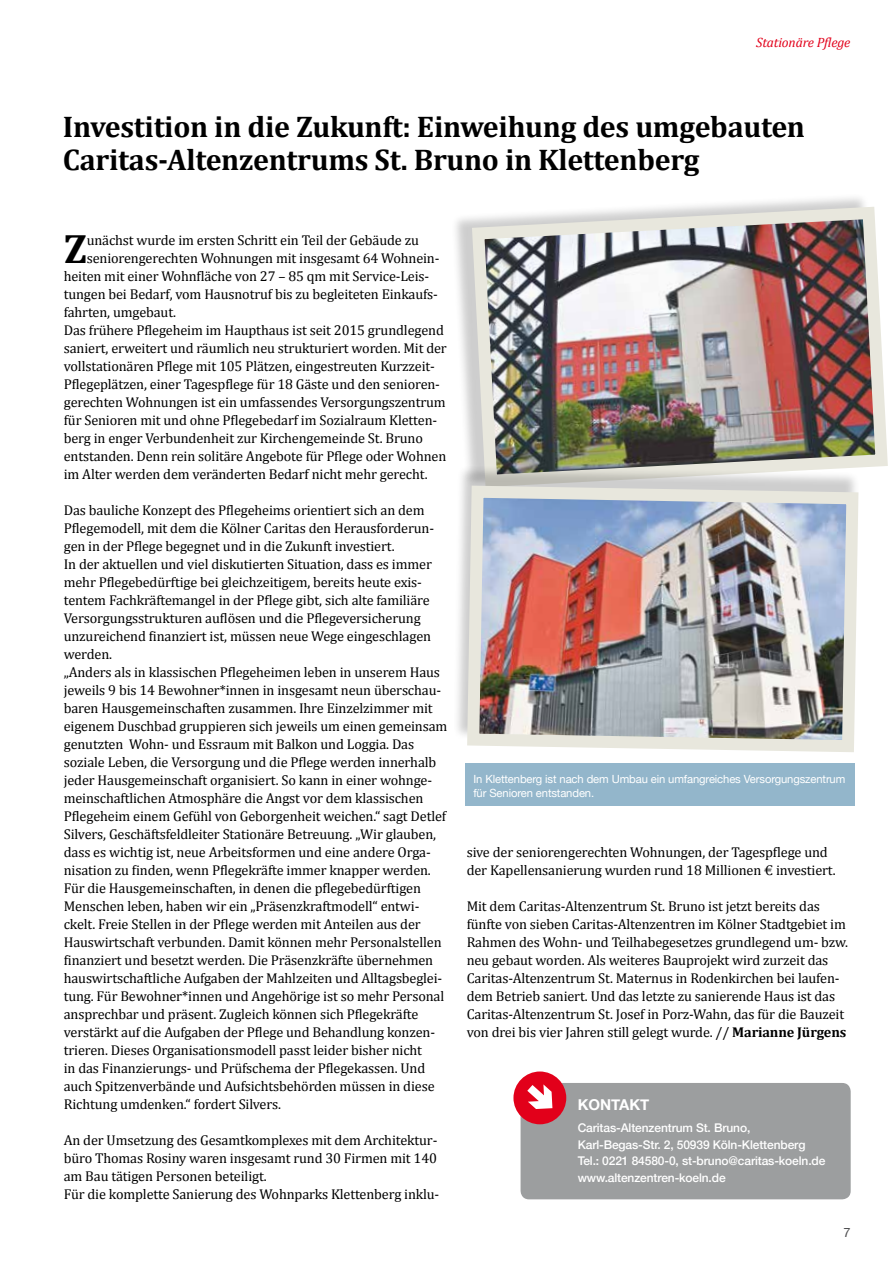
<style>
.page{position:relative;width:893px;height:1263px;background:#fff}
.page>*{position:absolute;margin:0;border:0;box-sizing:border-box;transform-origin:0 0}
.t1{font:700 41.25px "Cambria";color:#000}
.t2{font:700 30px/33px "Cambria";letter-spacing:-.01em;color:#000}
.t3{font:700 15px "Helvetica Neue";color:#fff}
.t4{font:14.25px/18px "Cambria";letter-spacing:-.01em;color:#000}
.t5{font:italic 13.5px "Cambria";letter-spacing:-.01em;color:#e2001a}
.t6{font:12.75px "Helvetica Neue";color:#4b4b4d}
.t7{font:500 12px/16.5px "Helvetica Neue";letter-spacing:-.01em;color:#fff}
.t8{font:11.25px/13.5px "Helvetica Neue";letter-spacing:-.01em;color:#fff}
.s1{font-weight:700}
</style>
<div class="page">
<div style="left:451px;top:192px;width:431px;height:296px;background:#000;opacity:.2"></div>
<img style="left:466px;top:200px;width:422px;height:288px">
<div style="left:452px;top:464px;width:408px;height:283px;background:#000;opacity:.2"></div>
<img style="left:461px;top:479px;width:403px;height:273px">
<div style="left:465px;top:764px;width:390px;height:42px;background:#93b6cb"></div>
<div style="left:521px;top:1083px;width:330px;height:116px;background:#9c9e9f;border-radius:9px"></div>
<div style="left:513px;top:1071px;width:53px;height:53px;background:#e2001a;border-radius:50%"></div>
<svg style="left:527px;top:1084px;width:25px;height:25px"></svg>
<p class="t5" style="left:756px;top:33px;width:96px">Stationäre Pflege</p>
<h2 class="t2" style="left:63px;top:109px;width:744px">Investition in die Zukunft: Einweihung des umgebauten<br>Caritas-Altenzentrums St. Bruno in Klettenberg</h2>
<h1 class="t1" style="left:64px;top:220px;width:25px">Z</h1>
<p class="t4" style="left:87px;top:231px;width:334px">unächst wurde im ersten Schritt ein Teil der Gebäude zu</p>
<p class="t4" style="left:87px;top:249px;width:354px">seniorengerechten Wohnungen mit insgesamt 64 Wohnein-</p>
<p class="t4" style="left:64px;top:267px;width:367px">heiten mit einer Wohnfläche von 27 – 85 qm mit Service-Leis-</p>
<p class="t4" style="left:64px;top:285px;width:376px">tungen bei Bedarf, vom Hausnotruf bis zu begleiteten Einkaufs-</p>
<p class="t4" style="left:64px;top:303px;width:114px">fahrten, umgebaut.</p>
<p class="t4" style="left:64px;top:321px;width:382px">Das frühere Pflegeheim im Haupthaus ist seit 2015 grundlegend</p>
<p class="t4" style="left:64px;top:339px;width:385px">saniert, erweitert und räumlich neu strukturiert worden. Mit der</p>
<p class="t4" style="left:64px;top:357px;width:373px">vollstationären Pflege mit 105 Plätzen, eingestreuten Kurzzeit-</p>
<p class="t4" style="left:64px;top:375px;width:378px">Pflegeplätzen, einer Tagespflege für 18 Gäste und den senioren-</p>
<p class="t4" style="left:64px;top:393px;width:383px">gerechten Wohnungen ist ein umfassendes Versorgungszentrum</p>
<p class="t4" style="left:64px;top:411px;width:375px">für Senioren mit und ohne Pflegebedarf im Sozialraum Kletten-</p>
<p class="t4" style="left:64px;top:429px;width:361px">berg in enger Verbundenheit zur Kirchengemeinde St. Bruno</p>
<p class="t4" style="left:64px;top:447px;width:384px">entstanden. Denn rein solitäre Angebote für Pflege oder Wohnen</p>
<p class="t4" style="left:64px;top:465px;width:365px">im Alter werden dem veränderten Bedarf nicht mehr gerecht.</p>
<p class="t4" style="left:64px;top:501px;width:385px">Das bauliche Konzept des Pflegeheims orientiert sich an dem Pflegemodell, mit dem die Kölner Caritas den Herausforderun&shy;gen in der Pflege begegnet und in die Zukunft investiert.<br>In der aktuellen und viel diskutierten Situation, dass es immer mehr Pflegebedürftige bei gleichzeitigem, bereits heute exis&shy;tentem Fachkräftemangel in der Pflege gibt, sich alte familiäre Versorgungsstrukturen auflösen und die Pflegeversicherung unzureichend finanziert ist, müssen neue Wege eingeschlagen werden.<br>„Anders als in klassischen Pflegeheimen leben in unserem Haus jeweils 9 bis 14 Bewohner*innen in insgesamt neun überschau&shy;baren Hausgemeinschaften zusammen. Ihre Einzelzimmer mit eigenem Duschbad gruppieren sich jeweils um einen gemeinsam genutzten Wohn- und Essraum mit Balkon und Loggia. Das soziale Leben, die Versorgung und die Pflege werden innerhalb jeder Hausgemeinschaft organisiert. So kann in einer wohnge&shy;meinschaftlichen Atmosphäre die Angst vor dem klassischen Pflegeheim einem Gefühl von Geborgenheit weichen.“ sagt Detlef Silvers, Geschäftsfeldleiter Stationäre Betreuung. „Wir glauben, dass es wichtig ist, neue Arbeitsformen und eine andere Orga&shy;nisation zu finden, wenn Pflegekräfte immer knapper werden.<br>Für die Hausgemeinschaften, in denen die pflegebedürftigen Menschen leben, haben wir ein „Präsenzkraftmodell“ entwi&shy;ckelt. Freie Stellen in der Pflege werden mit Anteilen aus der Hauswirtschaft verbunden. Damit können mehr Personalstellen finanziert und besetzt werden. Die Präsenzkräfte übernehmen hauswirtschaftliche Aufgaben der Mahlzeiten und Alltagsbeglei&shy;tung. Für Bewohner*innen und Angehörige ist so mehr Personal ansprechbar und präsent. Zugleich können sich Pflegekräfte verstärkt auf die Aufgaben der Pflege und Behandlung konzen&shy;trieren. Dieses Organisationsmodell passt leider bisher nicht<br>in das Finanzierungs- und Prüfschema der Pflegekassen. Und auch Spitzenverbände und Aufsichtsbehörden müssen in diese Richtung umdenken.“ fordert Silvers.</p>
<p class="t4" style="left:64px;top:1131px;width:377px">An der Umsetzung des Gesamtkomplexes mit dem Architektur&shy;büro Thomas Rosiny waren insgesamt rund 30 Firmen mit 140 am Bau tätigen Personen beteiligt.<br>Für die komplette Sanierung des Wohnparks Klettenberg inklu-</p>
<p class="t8" style="left:473px;top:773px;width:373px">In Klettenberg ist nach dem Umbau ein umfangreiches Versorgungszentrum für Senioren entstanden.</p>
<p class="t4" style="left:467px;top:843px;width:371px">sive der seniorengerechten Wohnungen, der Tagespflege und der Kapellensanierung wurden rund 18 Millionen € investiert.</p>
<p class="t4" style="left:467px;top:897px;width:383px">Mit dem Caritas-Altenzentrum St. Bruno ist jetzt bereits das fünfte von sieben Caritas-Altenzentren im Kölner Stadtgebiet im Rahmen des Wohn- und Teilhabegesetzes grundlegend um- bzw. neu gebaut worden. Als weiteres Bauprojekt wird zurzeit das Caritas-Altenzentrum St. Maternus in Rodenkirchen bei laufen&shy;dem Betrieb saniert. Und das letzte zu sanierende Haus ist das Caritas-Altenzentrum St. Josef in Porz-Wahn, das für die Bauzeit von drei bis vier Jahren still gelegt wurde. // <span class="s1">Marianne Jürgens</span></p>
<p class="t3" style="left:578px;top:1093px;width:73px">KONTAKT</p>
<p class="t7" style="left:578px;top:1119px;width:249px">Caritas-Altenzentrum St. Bruno, Karl-Begas-Str. 2, 50939 Köln-Klettenberg Tel.: 0221 84580-0, st-bruno@caritas-koeln.de www.altenzentren-koeln.de</p>
<p class="t6" style="left:843px;top:1224px;width:9px">7</p>
</div>
